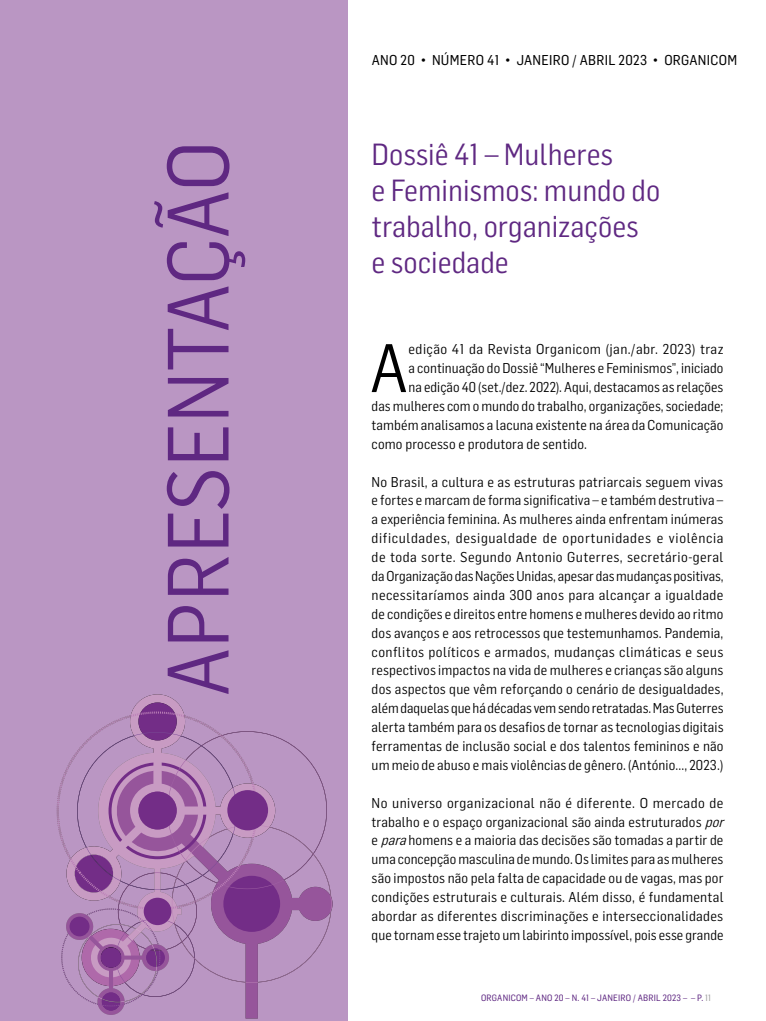
<style>
.page{position:relative;width:766px;height:1021px;background:#fff}
.page>*{position:absolute;margin:0;border:0;box-sizing:border-box;transform-origin:0 0}
.t1{font:85px "Flama Semicondensed";color:#5f2882}
.t2{font:67px "Flama Semicondensed";color:#000}
.t3{font:30px/36px "Flama Semicondensed";color:#5f2882}
.t4{font:14px/18.9px "Flama Semicondensed";letter-spacing:.01em;color:#000;text-align:justify}
.t5{font:14px "Flama Semicondensed";letter-spacing:.03em;color:#000}
.t6{font:14px "Flama Semicondensed Basic";letter-spacing:.02em;color:#000}
.t7{font:9px "Flama Semicondensed Basic";letter-spacing:.02em;color:#5f2882}
.s1{font-style:italic}
.s2{color:#9d9d9c}
</style>
<div class="page">
<div style="left:0;top:0;width:347px;height:1020px;background:#ba96c3"></div>
<svg style="left:132px;top:694px;width:51px;height:17px"></svg>
<div style="left:138px;top:702px;width:39px;height:38px;background:#732d87;border-radius:50%"></div>
<svg style="left:61px;top:731px;width:270px;height:283px"></svg>
<svg style="left:57px;top:711px;width:200px;height:199px"></svg>
<div style="left:227px;top:790px;width:41px;height:40px;background:#732d87;border-radius:50%"></div>
<div style="left:70px;top:916px;width:19px;height:20px;background:#732d87;border-radius:10px"></div>
<div style="left:138px;top:791px;width:39px;height:38px;background:#732d87;border-radius:50%"></div>
<div style="left:101px;top:947px;width:20px;height:20px;background:#732d87;border-radius:10px"></div>
<div style="left:144px;top:897px;width:27px;height:28px;background:#732d87;border-radius:14px"></div>
<p class="t6" style="left:372px;top:51px;width:366px">ANO 20 • NÚMERO 41 • JANEIRO / ABRIL 2023 • ORGANICOM</p>
<h1 class="t1" style="left:144px;top:696px;width:556px;rotate:-90deg">APRESENTAÇÃO</h1>
<h3 class="t3" style="left:371px;top:135px;width:290px">Dossiê 41 – Mulheres<br>e Feminismos: mundo do trabalho, organizações<br>e sociedade</h3>
<h2 class="t2" style="left:370px;top:325px;width:40px">A</h2>
<p class="t5" style="left:408px;top:340px;width:316px">edição 41 da Revista Organicom (jan./abr. 2023) traz</p>
<p class="t4" style="left:408px;top:358px;width:316px">a continuação do Dossiê “Mulheres e Feminismos”, iniciado</p>
<p class="t4" style="left:408px;top:377px;width:316px">na edição 40 (set./dez. 2022). Aqui, destacamos as relações</p>
<p class="t4" style="left:371px;top:396px;width:353px">das mulheres com o mundo do trabalho, organizações, sociedade;</p>
<p class="t4" style="left:371px;top:415px;width:353px">também analisamos a lacuna existente na área da Comunicação</p>
<p class="t4" style="left:371px;top:434px;width:217px">como processo e produtora de sentido.</p>
<p class="t4" style="left:371px;top:471px;width:353px">No Brasil, a cultura e as estruturas patriarcais seguem vivas e fortes e marcam de forma significativa – e também destrutiva – a experiência feminina. As mulheres ainda enfrentam inúmeras dificuldades, desigualdade de oportunidades e violência de toda sorte. Segundo Antonio Guterres, secretário-geral da Organização das Nações Unidas, apesar das mudanças positivas, necessitaríamos ainda 300 anos para alcançar a igualdade de condições e direitos entre homens e mulheres devido ao ritmo dos avanços e aos retrocessos que testemunhamos. Pandemia, conflitos políticos e armados, mudanças climáticas e seus respectivos impactos na vida de mulheres e crianças são alguns dos aspectos que vêm reforçando o cenário de desigualdades, além daquelas que há décadas vem sendo retratadas. Mas Guterres alerta também para os desafios de tornar as tecnologias digitais ferramentas de inclusão social e dos talentos femininos e não um meio de abuso e mais violências de gênero. (António..., 2023.)</p>
<p class="t4" style="left:371px;top:792px;width:357px;text-align:left">No universo organizacional não é diferente. O mercado de trabalho e o espaço organizacional são ainda estruturados <span class="s1">por </span>e <span class="s1">para</span>homens e a maioria das decisões são tomadas a partir de uma concepção masculina de mundo. Os limites para as mulheres são impostos não pela falta de capacidade ou de vagas, mas por condições estruturais e culturais. Além disso, é fundamental abordar as diferentes discriminações e interseccionalidades que tornam esse trajeto um labirinto impossível, pois esse grande</p>
<p class="t7" style="left:481px;top:992px;width:231px">ORGANICOM – ANO 20 – N. 41 – JANEIRO / ABRIL 2023 – – P. <span class="s2">11</span></p>
</div>
